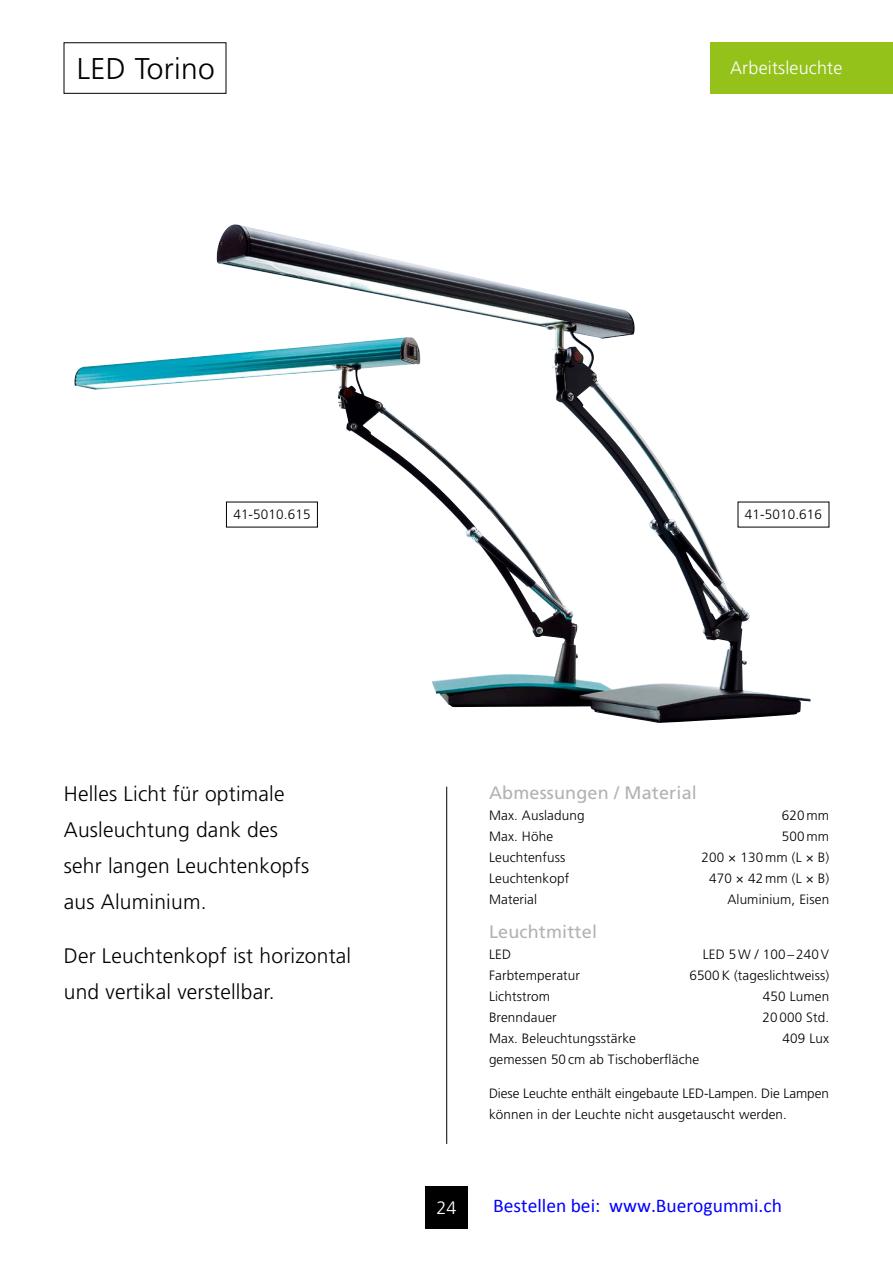
<style>
.page{position:relative;width:893px;height:1263px;background:#fff}
.page>*{position:absolute;margin:0;border:0;box-sizing:border-box;transform-origin:0 0}
.t1{font:300 30px "Frutiger";letter-spacing:.01em;color:#000}
.t2{font:300 21px/36px "Frutiger";letter-spacing:.01em;color:#000}
.t3{font:19.5px "Calibri";color:#00f}
.t4{font:18px "Frutiger";letter-spacing:.01em;color:#b1b2b3}
.t5{font:300 18px "Frutiger";letter-spacing:.01em;color:#fff}
.t6{font:300 13.5px/21px "Frutiger";letter-spacing:.01em;color:#000}
</style>
<div class="page">
<div style="left:425px;top:1186px;width:43px;height:43px;background:#000"></div>
<hr style="left:446px;top:787px;width:1px;height:357px;background:#000">
<img style="left:74px;top:224px;width:655px;height:465px">
<div style="left:64px;top:43px;width:162px;height:51px;border:1px solid #000"></div>
<div style="left:711px;top:43px;width:182px;height:51px;background:#94c11a"></div>
<h1 class="t1" style="left:77px;top:51px;width:139px">LED Torino</h1>
<h3 class="t5" style="left:730px;top:58px;width:114px">Arbeitsleuchte</h3>
<h3 class="t5" style="left:749px;top:58px;width:82px">Neuh iten</h3>
<p class="t6" style="left:233px;top:504px;width:79px">41-5010.615</p>
<p class="t6" style="left:745px;top:504px;width:79px">41-5010.616</p>
<h2 class="t2" style="left:64px;top:776px;width:247px">Helles Licht für optimale<br>Ausleuchtung dank des sehr langen Leuchtenkopfs aus Aluminium.</h2>
<h2 class="t2" style="left:64px;top:938px;width:289px">Der Leuchtenkopf ist horizontal und vertikal verstellbar.</h2>
<h3 class="t5" style="left:436px;top:1197px;width:22px">24</h3>
<h3 class="t4" style="left:489px;top:782px;width:209px">Abmessungen / Material</h3>
<p class="t6" style="left:489px;top:805px;width:97px">Max. Ausladung</p>
<p class="t6" style="left:782px;top:805px;width:49px">620 mm</p>
<p class="t6" style="left:489px;top:826px;width:66px">Max. Höhe</p>
<p class="t6" style="left:782px;top:826px;width:49px">500 mm</p>
<p class="t6" style="left:489px;top:847px;width:78px">Leuchtenfuss</p>
<p class="t6" style="left:701px;top:847px;width:129px">200 × 130 mm (L × B)</p>
<p class="t6" style="left:489px;top:868px;width:82px">Leuchtenkopf</p>
<p class="t6" style="left:709px;top:868px;width:122px">470 × 42 mm (L × B)</p>
<p class="t6" style="left:489px;top:889px;width:50px">Material</p>
<p class="t6" style="left:727px;top:889px;width:103px">Aluminium, Eisen</p>
<h3 class="t4" style="left:489px;top:921px;width:109px">Leuchtmittel</h3>
<p class="t6" style="left:489px;top:944px;width:24px">LED</p>
<p class="t6" style="left:703px;top:944px;width:128px">LED 5W / 100 – 240V</p>
<p class="t6" style="left:489px;top:965px;width:92px">Farbtemperatur</p>
<p class="t6" style="left:689px;top:965px;width:141px">6500K (tageslichtweiss)</p>
<p class="t6" style="left:489px;top:986px;width:62px">Lichtstrom</p>
<p class="t6" style="left:763px;top:986px;width:68px">450 Lumen</p>
<p class="t6" style="left:489px;top:1007px;width:69px">Brenndauer</p>
<p class="t6" style="left:762px;top:1007px;width:68px">20 000 Std.</p>
<p class="t6" style="left:489px;top:1028px;width:148px">Max. Beleuchtungsstärke</p>
<p class="t6" style="left:783px;top:1028px;width:48px">409 Lux</p>
<p class="t6" style="left:489px;top:1049px;width:212px">gemessen 50 cm ab Tischoberfläche</p>
<p class="t6" style="left:489px;top:1083px;width:341px">Diese Leuchte enthält eingebaute LED-Lampen. Die Lampen können in der Leuchte nicht ausgetauscht werden.</p>
<h3 class="t3" style="left:493px;top:1193px;width:290px">Bestellen bei: www.Buerogummi.ch</h3>
</div>
